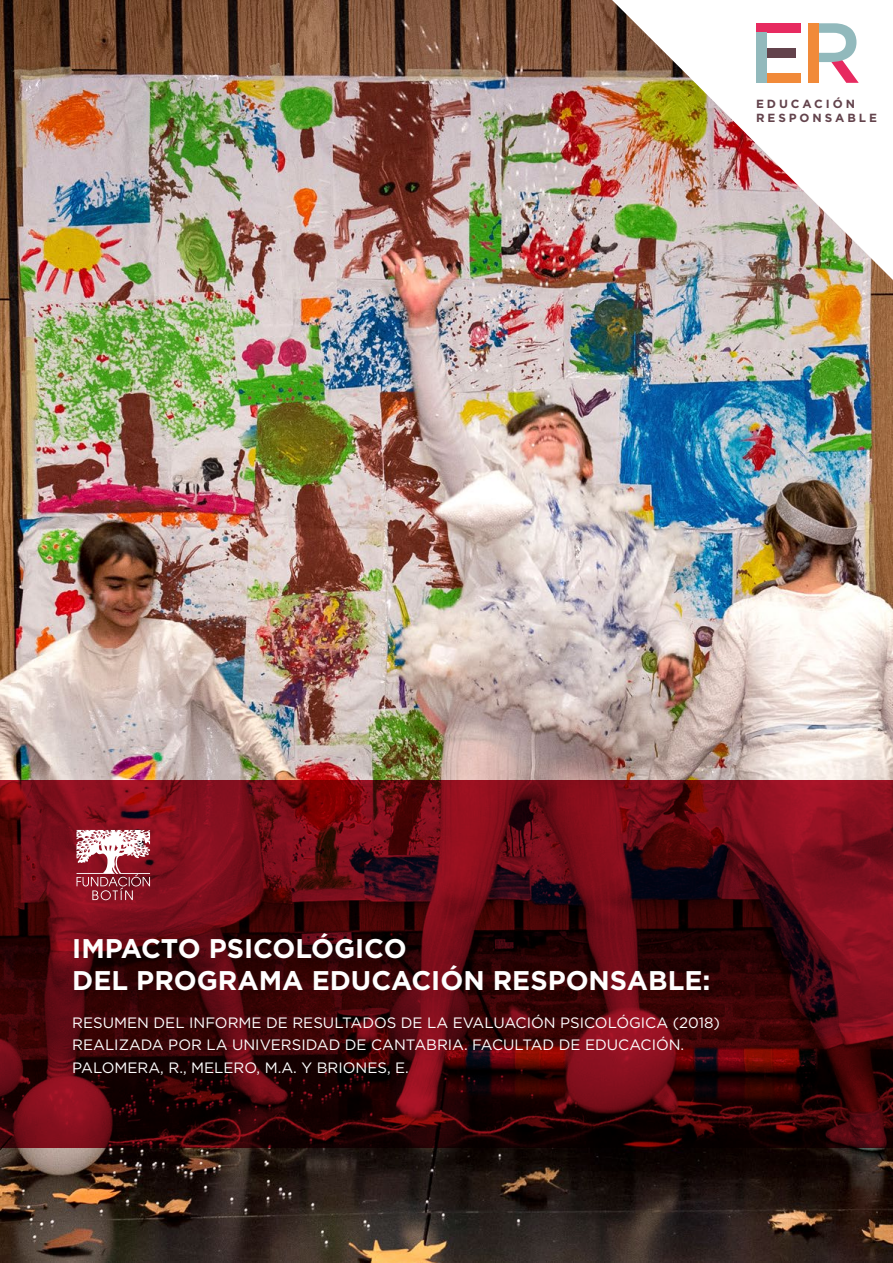
<style>
.page{position:relative;width:893px;height:1263px;background:#fff}
.page>*{position:absolute;margin:0;border:0;box-sizing:border-box;transform-origin:0 0}
.t1{font:700 27px "Gotham";color:#fff}
.t2{font:15px/22.5px "Gotham";color:#fff}
.t3{font:700 11.85px/14.1px "Gotham";letter-spacing:.25em;color:#63434c}
</style>
<div class="page">
<img style="left:0;top:0;width:893px;height:1263px">
<img style="left:612px;top:0;width:281px;height:280px">
<svg style="left:766px;top:48px;width:6px;height:9px"></svg>
<div style="left:756px;top:23px;width:44px;height:10px;background:#e72a60"></div>
<svg style="left:766px;top:73px;width:6px;height:10px"></svg>
<div style="left:756px;top:33px;width:10px;height:50px;background:#92b9bc"></div>
<svg style="left:772px;top:23px;width:87px;height:61px"></svg>
<div style="left:808px;top:23px;width:10px;height:60px;background:#f18a39"></div>
<svg style="left:0;top:780px;width:893px;height:367px"></svg>
<svg style="left:77px;top:829px;width:73px;height:71px"></svg>
<p class="t3" style="left:756px;top:96px;width:122px">EDUCACIÓN<br>RESPONSABLE</p>
<p class="t1" style="left:72px;top:930px;width:336px">IMPACTO PSICOLÓGICO</p>
<p class="t1" style="left:72px;top:963px;width:640px">DEL PROGRAMA EDUCACIÓN RESPONSABLE:</p>
<p class="t2" style="left:72px;top:1011px;width:649px">RESUMEN DEL INFORME DE RESULTADOS DE LA EVALUACIÓN PSICOLÓGICA (2018)<br>REALIZADA POR LA UNIVERSIDAD DE CANTABRIA. FACULTAD DE EDUCACIÓN.<br>PALOMERA, R., MELERO, M.A. Y BRIONES, E.</p>
</div>
